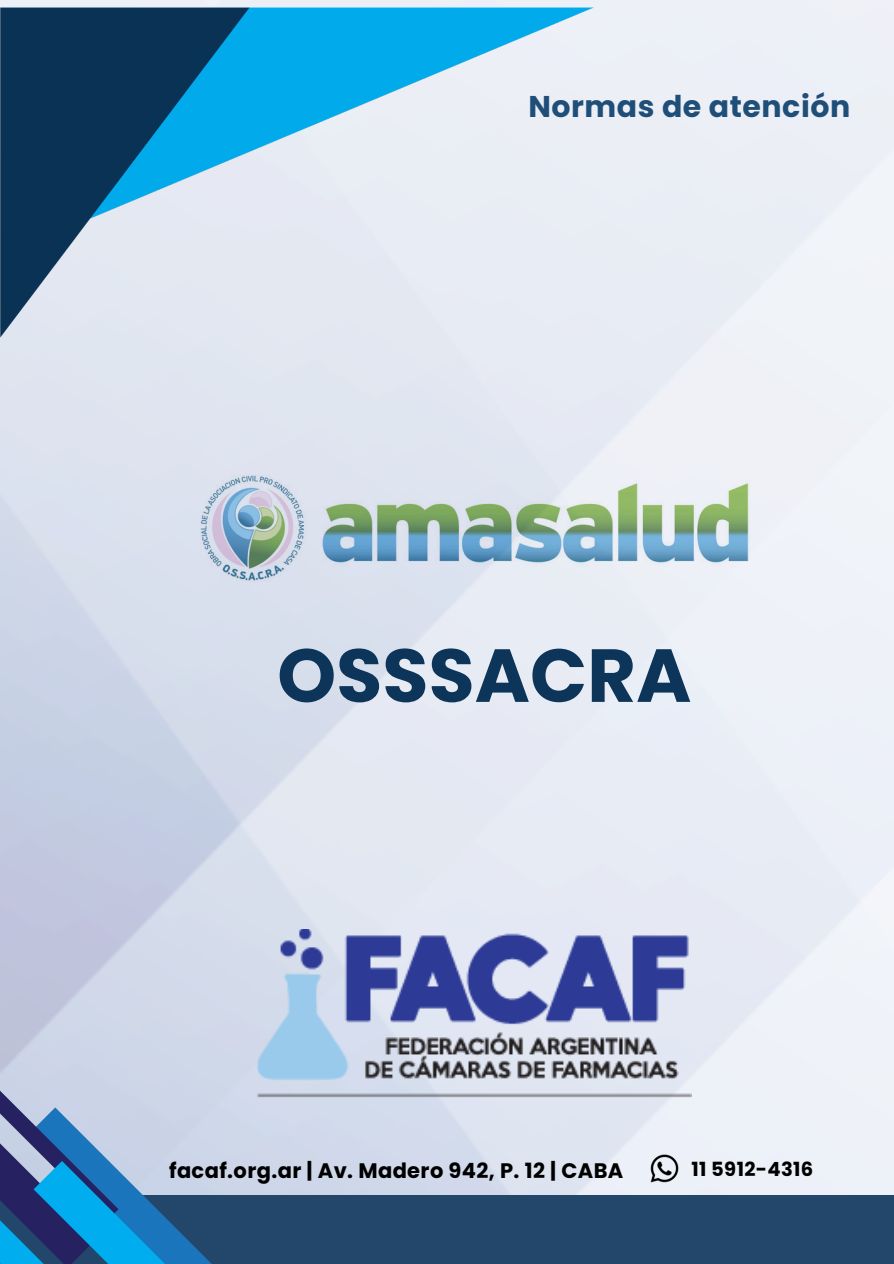
<style>
.page{position:relative;width:894px;height:1264px;background:#fff}
.page>*{position:absolute;margin:0;border:0;box-sizing:border-box;transform-origin:0 0}
.t1{font:700 75px "Poppins";color:#0d3459}
.t2{font:700 30px "Poppins";letter-spacing:.02em;color:#1f4e79}
.t3{font:700 21px "Poppins";letter-spacing:.02em;color:#000}
.t4{font:700 19.5px "Poppins";letter-spacing:.02em;color:#000}
</style>
<div class="page">
<img style="left:0;top:0;width:893px;height:1195px">
<img style="left:258px;top:929px;width:433px;height:177px">
<img style="left:637px;top:1141px;width:54px;height:54px">
<div style="left:212px;top:1195px;width:681px;height:68px;background:#23466b"></div>
<div style="left:219px;top:1218px;width:351px;height:45px;background:#23466b"></div>
<img style="left:0;top:0;width:601px;height:344px">
<svg style="left:0;top:1090px;width:212px;height:173px;background:#6293bf"></svg>
<p class="t2" style="left:528px;top:85px;width:323px">Normas de atención</p>
<p class="t1" style="left:277px;top:623px;width:415px">OSSSACRA</p>
<p class="t3" style="left:169px;top:1155px;width:456px">facaf.org.ar | Av. Madero 942, P. 12 | CABA</p>
<h2 class="t4" style="left:691px;top:1155px;width:123px">11 5912-4316</h2>
</div>
